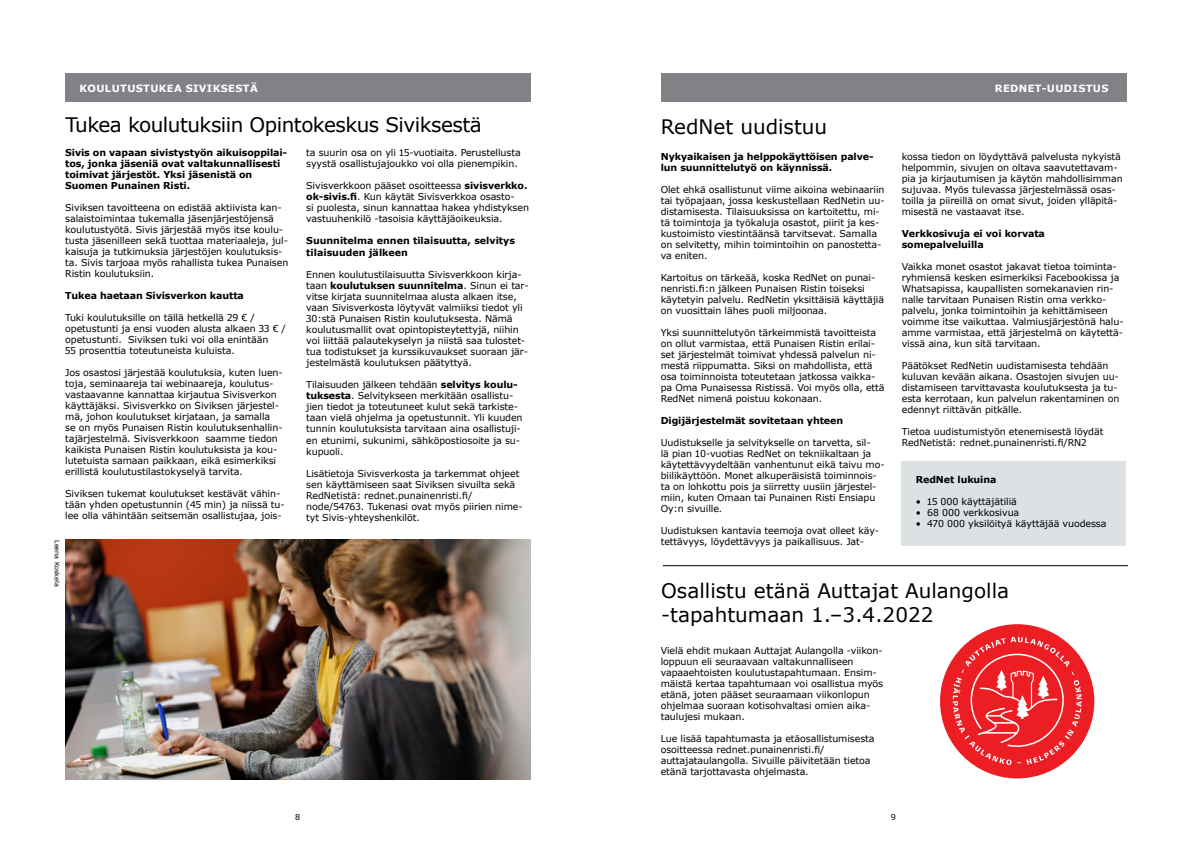
<style>
.page{position:relative;width:1191px;height:842px;background:#fff}
.page>*{position:absolute;margin:0;border:0;box-sizing:border-box;transform-origin:0 0}
.t1{font:20px/24px "Verdana";color:#000}
.t2{font:20px "Verdana";letter-spacing:-.025em;color:#000}
.t3{font:700 10px "Verdana";letter-spacing:.035em;color:#fff}
.t4{font:9.5px/11px "Verdana";letter-spacing:-.01em;color:#000}
.t5{font:700 9.5px/11px "Verdana";letter-spacing:-.01em;color:#000}
.t6{font:8px "Verdana";color:#000}
.t7{font:6.5px "Verdana";color:#000}
.s1{font-weight:700}
</style>
<div class="page">
<div style="left:65px;top:74px;width:465px;height:28px;background:#808285"></div>
<img style="left:65px;top:540px;width:465px;height:240px">
<div style="left:661px;top:74px;width:465px;height:28px;background:#808285"></div>
<div style="left:901px;top:462px;width:225px;height:84px;background:#dce1e4"></div>
<hr style="left:663px;top:565px;width:464px;height:1px;background:#000">
<div style="left:940px;top:624px;width:154px;height:154px;background:#ed1d24;border-radius:50%"></div>
<svg style="left:952px;top:637px;width:129px;height:128px"></svg>
<hr style="left:993px;top:722px;width:22px;height:2px;background:#fff">
<hr style="left:982px;top:732px;width:35px;height:2px;background:#fff">
<p class="t3" style="left:80px;top:81px;width:180px">KOULUTUSTUKEA SIVIKSESTÄ</p>
<h1 class="t2" style="left:65px;top:111px;width:418px">Tukea koulutuksiin Opintokeskus Siviksestä</h1>
<p class="t5" style="left:65px;top:147px;width:223px">Sivis on vapaan sivistystyön aikuisoppilai&shy;tos, jonka jäseniä ovat valtakunnallisesti toimivat järjestöt. Yksi jäsenistä on Suomen Punainen Risti.</p>
<p class="t4" style="left:65px;top:202px;width:225px">Siviksen tavoitteena on edistää aktiivista kan&shy;salaistoimintaa tukemalla jäsenjärjestöjensä koulutustyötä. Sivis järjestää myös itse koulu&shy;tusta jäsenilleen sekä tuottaa materiaaleja, jul&shy;kaisuja ja tutkimuksia järjestöjen koulutuksis&shy;ta. Sivis tarjoaa myös rahallista tukea Punaisen Ristin koulutuksiin.</p>
<p class="t5" style="left:65px;top:290px;width:180px">Tukea haetaan Sivisverkon kautta</p>
<p class="t4" style="left:65px;top:312px;width:222px">Tuki koulutuksille on tällä hetkellä 29 € / opetustunti ja ensi vuoden alusta alkaen 33 € / opetustunti. Siviksen tuki voi olla enintään<br>55 prosenttia toteutuneista kuluista.</p>
<p class="t4" style="left:65px;top:367px;width:219px">Jos osastosi järjestää koulutuksia, kuten luen&shy;toja, seminaareja tai webinaareja, koulutus&shy;vastaavanne kannattaa kirjautua Sivisverkon käyttäjäksi. Sivisverkko on Siviksen järjestel&shy;mä, johon koulutukset kirjataan, ja samalla se on myös Punaisen Ristin koulutuksenhallin&shy;tajärjestelmä. Sivisverkkoon saamme tiedon kaikista Punaisen Ristin koulutuksista ja kou&shy;lutetuista samaan paikkaan, eikä esimerkiksi erillistä koulutustilastokyselyä tarvita.</p>
<p class="t4" style="left:65px;top:488px;width:221px">Siviksen tukemat koulutukset kestävät vähin&shy;tään yhden opetustunnin (45 min) ja niissä tu&shy;lee olla vähintään seitsemän osallistujaa, jois-</p>
<p class="t4" style="left:306px;top:147px;width:216px">ta suurin osa on yli 15-vuotiaita. Perustellusta syystä osallistujajoukko voi olla pienempikin.</p>
<p class="t4" style="left:306px;top:180px;width:224px">Sivisverkkoon pääset osoitteessa <span class="s1">sivisverkko. ok-sivis.fi</span>. Kun käytät Sivisverkkoa osasto-<br>si puolesta, sinun kannattaa hakea yhdistyksen vastuuhenkilö -tasoisia käyttäjäoikeuksia.</p>
<p class="t5" style="left:306px;top:235px;width:210px;line-height:12px">Suunnitelma ennen tilaisuutta, selvitys tilaisuuden jälkeen</p>
<p class="t4" style="left:306px;top:269px;width:224px">Ennen koulutustilaisuutta Sivisverkkoon kirja&shy;taan <span class="s1">koulutuksen suunnitelma</span>. Sinun ei tar&shy;vitse kirjata suunnitelmaa alusta alkaen itse, vaan Sivisverkosta löytyvät valmiiksi tiedot yli 30:stä Punaisen Ristin koulutuksesta. Nämä koulutusmallit ovat opintopisteytettyjä, niihin voi liittää palautekyselyn ja niistä saa tulostet&shy;tua todistukset ja kurssikuvaukset suoraan jär&shy;jestelmästä koulutuksen päätyttyä.</p>
<p class="t4" style="left:306px;top:379px;width:218px">Tilaisuuden jälkeen tehdään <span class="s1">selvitys koulu&shy;tuksesta</span>. Selvitykseen merkitään osallistu&shy;jien tiedot ja toteutuneet kulut sekä tarkiste&shy;taan vielä ohjelma ja opetustunnit. Yli kuuden tunnin koulutuksista tarvitaan aina osallistuji&shy;en etunimi, sukunimi, sähköpostiosoite ja su&shy;kupuoli.</p>
<p class="t4" style="left:306px;top:467px;width:218px">Lisätietoja Sivisverkosta ja tarkemmat ohjeet sen käyttämiseen saat Siviksen sivuilta sekä RedNetistä: rednet.punainenristi.fi/ node/54763. Tukenasi ovat myös piirien nime&shy;tyt Sivis-yhteyshenkilöt.</p>
<p class="t7" style="left:62px;top:540px;width:48px;rotate:90deg">Leena Koskela</p>
<h1 class="t1" style="left:660px;top:115px;width:168px">RedNet uudistuu</h1>
<p class="t5" style="left:660px;top:151px;width:214px">Nykyaikaisen ja helppokäyttöisen palve&shy;lun suunnittelutyö on käynnissä.</p>
<p class="t4" style="left:660px;top:184px;width:225px">Olet ehkä osallistunut viime aikoina webinaariin tai työpajaan, jossa keskustellaan RedNetin uu&shy;distamisesta. Tilaisuuksissa on kartoitettu, mi&shy;tä toimintoja ja työkaluja osastot, piirit ja kes&shy;kustoimisto viestintäänsä tarvitsevat. Samalla on selvitetty, mihin toimintoihin on panostetta&shy;va eniten.</p>
<p class="t4" style="left:660px;top:272px;width:225px">Kartoitus on tärkeää, koska RedNet on punai&shy;nenristi.fi:n jälkeen Punaisen Ristin toiseksi käytetyin palvelu. RedNetin yksittäisiä käyttäjiä on vuosittain lähes puoli miljoonaa.</p>
<p class="t4" style="left:660px;top:327px;width:225px">Yksi suunnittelutyön tärkeimmistä tavoitteista on ollut varmistaa, että Punaisen Ristin erilai&shy;set järjestelmät toimivat yhdessä palvelun ni&shy;mestä riippumatta. Siksi on mahdollista, että osa toiminnoista toteutetaan jatkossa vaikka&shy;pa Oma Punaisessa Ristissä. Voi myös olla, että RedNet nimenä poistuu kokonaan.</p>
<p class="t5" style="left:660px;top:415px;width:184px">Digijärjestelmät sovitetaan yhteen</p>
<p class="t4" style="left:660px;top:437px;width:225px">Uudistukselle ja selvitykselle on tarvetta, sil-<br>lä pian 10-vuotias RedNet on tekniikaltaan ja käytettävyydeltään vanhentunut eikä taivu mo&shy;biilikäyttöön. Monet alkuperäisistä toiminnois&shy;ta on lohkottu pois ja siirretty uusiin järjestel&shy;miin, kuten Omaan tai Punainen Risti Ensiapu Oy:n sivuille.</p>
<p class="t4" style="left:660px;top:525px;width:220px">Uudistuksen kantavia teemoja ovat olleet käy&shy;tettävyys, löydettävyys ja paikallisuus. Jat-</p>
<p class="t3" style="left:995px;top:81px;width:115px">REDNET-UUDISTUS</p>
<p class="t4" style="left:901px;top:151px;width:222px">kossa tiedon on löydyttävä palvelusta nykyistä helpommin, sivujen on oltava saavutettavam&shy;pia ja kirjautumisen ja käytön mahdollisimman sujuvaa. Myös tulevassa järjestelmässä osas&shy;toilla ja piireillä on omat sivut, joiden ylläpitä&shy;misestä ne vastaavat itse.</p>
<p class="t5" style="left:901px;top:228px;width:145px">Verkkosivuja ei voi korvata somepalveluilla</p>
<p class="t4" style="left:901px;top:261px;width:223px">Vaikka monet osastot jakavat tietoa toiminta&shy;ryhmiensä kesken esimerkiksi Facebookissa ja Whatsapissa, kaupallisten somekanavien rin&shy;nalle tarvitaan Punaisen Ristin oma verkko&shy;palvelu, jonka toimintoihin ja kehittämiseen voimme itse vaikuttaa. Valmiusjärjestönä halu&shy;amme varmistaa, että järjestelmä on käytettä&shy;vissä aina, kun sitä tarvitaan.</p>
<p class="t4" style="left:901px;top:360px;width:219px">Päätökset RedNetin uudistamisesta tehdään kuluvan kevään aikana. Osastojen sivujen uu&shy;distamiseen tarvittavasta koulutuksesta ja tu&shy;esta kerrotaan, kun palvelun rakentaminen on edennyt riittävän pitkälle.</p>
<p class="t4" style="left:901px;top:426px;width:203px">Tietoa uudistumistyön etenemisestä löydät<br>RedNetistä: rednet.punainenristi.fi/RN2</p>
<p class="t5" style="left:916px;top:474px;width:82px">RedNet lukuina</p>
<p class="t4" style="left:916px;top:496px;width:103px">• 15 000 käyttäjätiliä</p>
<p class="t4" style="left:916px;top:507px;width:105px">• 68 000 verkkosivua</p>
<p class="t4" style="left:916px;top:518px;width:192px">• 470 000 yksilöityä käyttäjää vuodessa</p>
<h1 class="t1" style="left:661px;top:579px;width:349px">Osallistu etänä Auttajat Aulangolla -tapahtumaan 1.–3.4.2022</h1>
<p class="t4" style="left:660px;top:644px;width:224px">Vielä ehdit mukaan Auttajat Aulangolla -viikon&shy;loppuun eli seuraavaan valtakunnalliseen vapaaehtoisten koulutustapahtumaan. Ensim&shy;mäistä kertaa tapahtumaan voi osallistua myös etänä, joten pääset seuraamaan viikonlopun ohjelmaa suoraan kotisohvaltasi omien aika&shy;taulujesi mukaan.</p>
<p class="t4" style="left:660px;top:732px;width:215px">Lue lisää tapahtumasta ja etäosallistumisesta osoitteessa rednet.punainenristi.fi/ auttajataulangolla. Sivuille päivitetään tietoa etänä tarjottavasta ohjelmasta.</p>
<p class="t6" style="left:295px;top:812px;width:7px">8</p>
<p class="t6" style="left:890px;top:812px;width:7px">9</p>
</div>
